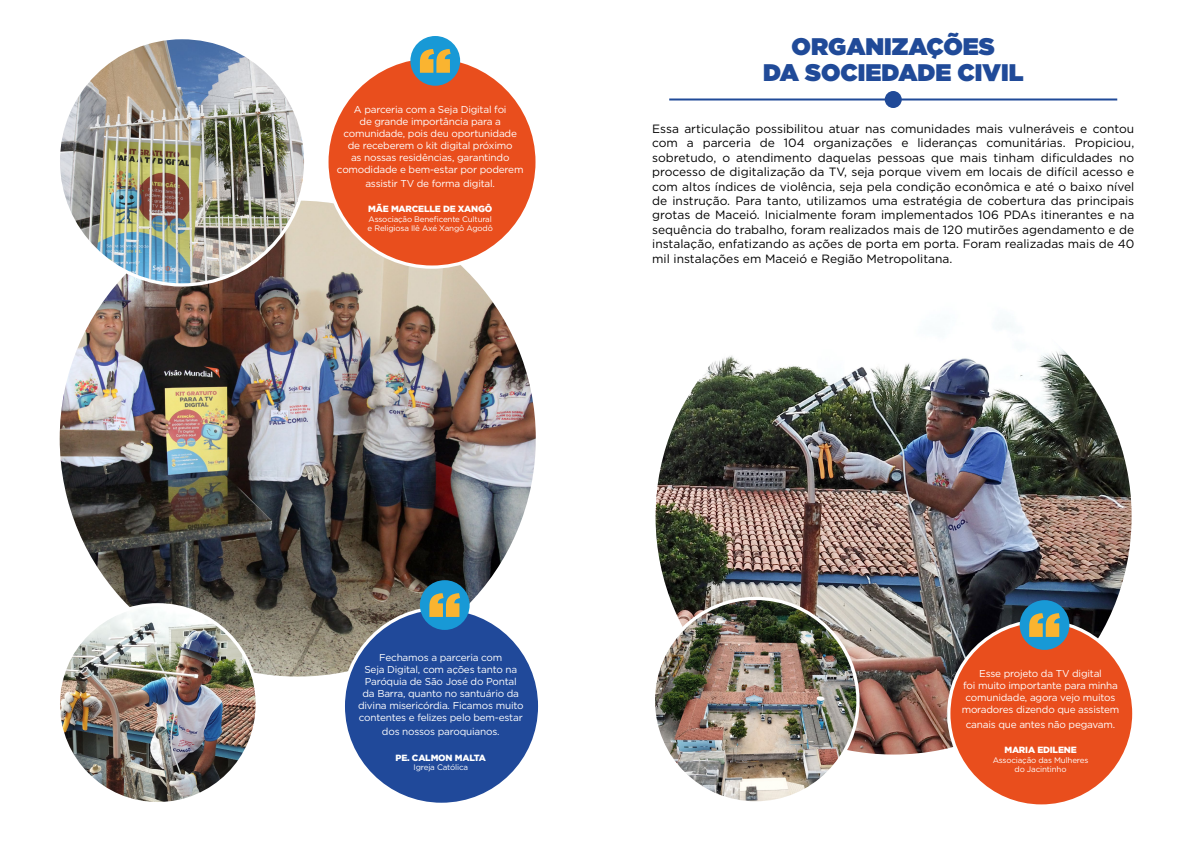
<style>
.page{position:relative;width:1191px;height:842px;background:#fff}
.page>*{position:absolute;margin:0;border:0;box-sizing:border-box;transform-origin:0 0}
.t1{font:900 24px/25.6px "Gotham";color:#204a98;text-align:center}
.t2{font:12px/14.4px "Gotham";color:#000;text-align:justify}
.t3{font:10px/12px "Gotham";letter-spacing:-.02em;color:#fff;text-align:center}
.t4{font:900 9px "Gotham";letter-spacing:-.02em;color:#fff}
.t5{font:8px/9.6px "Gotham";letter-spacing:-.02em;color:#fff}
</style>
<div class="page">
<img style="left:58px;top:199px;width:479px;height:479px;border-radius:239px">
<img style="left:58px;top:605px;width:199px;height:199px;border-radius:99px">
<img style="left:58px;top:38px;width:248px;height:247px;border-radius:124px">
<div style="left:343px;top:608px;width:196px;height:196px;background:#20499a;border-radius:50%"></div>
<div style="left:420px;top:580px;width:49px;height:50px;background:#1899d6;border-radius:50%"></div>
<svg style="left:429px;top:593px;width:31px;height:24px"></svg>
<div style="left:327px;top:57px;width:210px;height:210px;background:#e94e1d;border-radius:50%"></div>
<div style="left:410px;top:36px;width:50px;height:50px;background:#1899d6;border-radius:50%"></div>
<svg style="left:420px;top:49px;width:30px;height:24px"></svg>
<hr style="left:669px;top:98px;width:448px;height:2px;background:#204a98">
<div style="left:884px;top:91px;width:17px;height:17px;background:#204a98;border-radius:50%"></div>
<img style="left:654px;top:277px;width:479px;height:479px;border-radius:239px">
<img style="left:653px;top:598px;width:205px;height:205px;border-radius:102px">
<div style="left:948px;top:621px;width:185px;height:185px;background:#e94e1d;border-radius:50%"></div>
<div style="left:1019px;top:600px;width:50px;height:50px;background:#1899d6;border-radius:50%"></div>
<svg style="left:1029px;top:613px;width:31px;height:24px"></svg>
<p class="t3" style="left:337px;top:103px;width:188px">A parceria com a Seja Digital foi<br>de grande importância para a comunidade, pois deu oportunidade de receberem o kit digital próximo<br>as nossas residências, garantindo comodidade e bem-estar por poderem</p>
<p class="t3" style="left:365px;top:177px;width:131px">assistir TV de forma digital.</p>
<p class="t4" style="left:368px;top:203px;width:125px">MÃE MARCELLE DE XANGÔ</p>
<p class="t5" style="left:368px;top:214px;width:127px">Associação Beneficente Cultural e Religiosa Ilê Axé Xangô Agodô</p>
<h1 class="t1" style="left:763px;top:34px;width:262px">ORGANIZAÇÕES<br>DA SOCIEDADE CIVIL</h1>
<p class="t2" style="left:652px;top:121px;width:483px">Essa articulação possibilitou atuar nas comunidades mais vulneráveis e contou com a parceria de 104 organizações e lideranças comunitárias. Propiciou, sobretudo, o atendimento daquelas pessoas que mais tinham dificuldades no processo de digitalização da TV, seja porque vivem em locais de difícil acesso e com altos índices de violência, seja pela condição econômica e até o baixo nível de instrução. Para tanto, utilizamos uma estratégia de cobertura das principais grotas de Maceió. Inicialmente foram implementados 106 PDAs itinerantes e na sequência do trabalho, foram realizados mais de 120 mutirões agendamento e de instalação, enfatizando as ações de porta em porta. Foram realizadas mais de 40 mil instalações em Maceió e Região Metropolitana.</p>
<p class="t3" style="left:358px;top:651px;width:167px">Fechamos a parceria com<br>Seja Digital, com ações tanto na<br>Paróquia de São José do Pontal da Barra, quanto no santuário da divina misericórdia. Ficamos muito contentes e felizes pelo bem-estar</p>
<p class="t3" style="left:382px;top:726px;width:119px">dos nossos paroquianos.</p>
<p class="t4" style="left:395px;top:751px;width:92px">PE. CALMON MALTA</p>
<p class="t5" style="left:413px;top:762px;width:56px">Igreja Católica</p>
<p class="t3" style="left:961px;top:668px;width:159px">Esse projeto da TV digital<br>foi muito importante para minha comunidade, agora vejo muitos moradores dizendo que assistem</p>
<p class="t3" style="left:965px;top:718px;width:151px">canais que antes não pegavam.</p>
<p class="t4" style="left:1004px;top:744px;width:74px">MARIA EDILENE</p>
<p class="t5" style="left:992px;top:755px;width:97px;text-align:center">Associação das Mulheres do Jacintinho</p>
</div>
